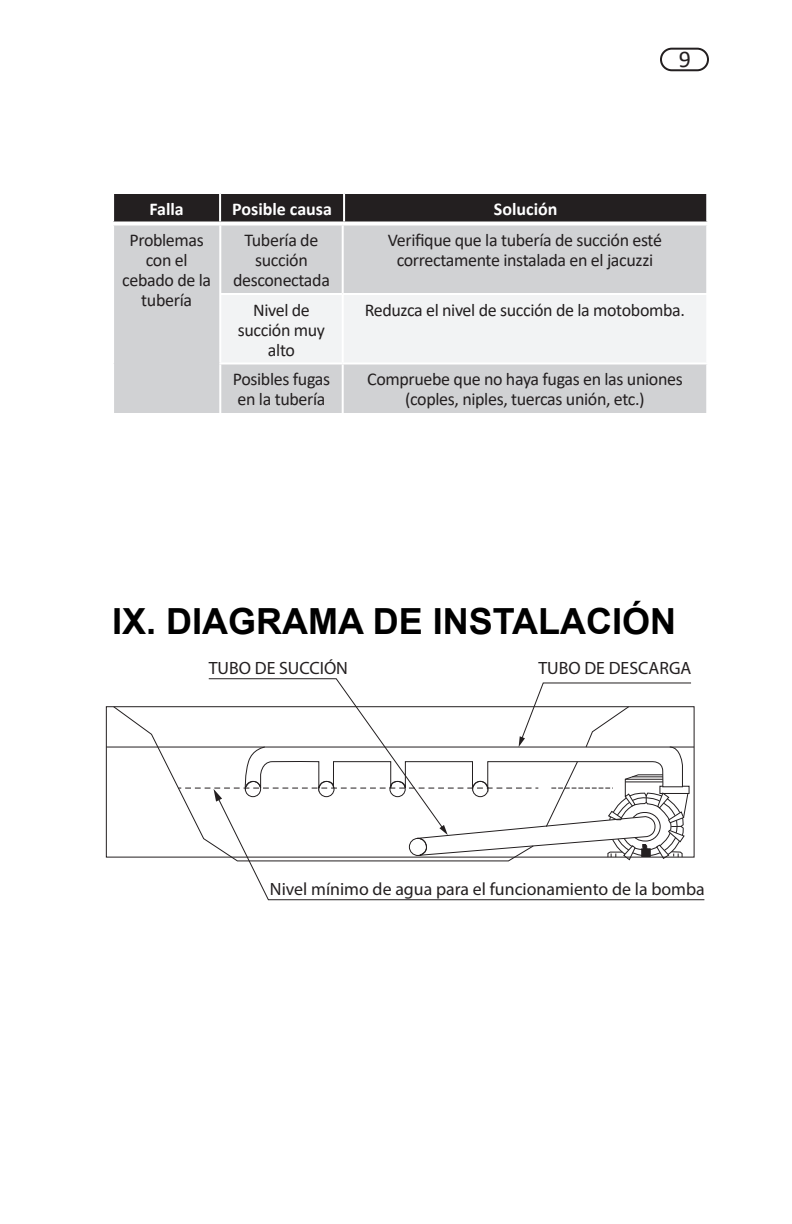
<style>
.page{position:relative;width:792px;height:1224px;background:#fff}
.page>*{position:absolute;margin:0;border:0;box-sizing:border-box;transform-origin:0 0}
.t1{font:700 36px "Arial";color:#000}
.t2{font:24px "Calibri";color:#231f20}
.BODY{font:18px/20px "Calibri";letter-spacing:-.02em;color:#231f20;text-align:center}
.t3{font:700 18px "Calibri";color:#fff}
.t4{font:17.8px "Myriad Pro";color:#231f20}
</style>
<div class="page">
<div style="left:660px;top:48px;width:49px;height:23px;border:2px solid #231f20;border-radius:11px"></div>
<div style="left:114px;top:226px;width:592px;height:187px;background:#d1d2d4"></div>
<div style="left:221px;top:295px;width:485px;height:67px;background:#f2f3f4"></div>
<hr style="left:219px;top:226px;width:2px;height:67px;background:#fff">
<hr style="left:342px;top:226px;width:2px;height:67px;background:#fff">
<hr style="left:219px;top:293px;width:124px;height:2px;background:#fff">
<hr style="left:219px;top:295px;width:2px;height:67px;background:#fff">
<hr style="left:343px;top:293px;width:365px;height:2px;background:#fff">
<hr style="left:342px;top:295px;width:2px;height:67px;background:#fff">
<hr style="left:219px;top:362px;width:124px;height:2px;background:#fff">
<hr style="left:219px;top:364px;width:2px;height:49px;background:#fff">
<hr style="left:343px;top:362px;width:365px;height:2px;background:#fff">
<hr style="left:342px;top:364px;width:2px;height:49px;background:#fff">
<div style="left:114px;top:194px;width:592px;height:28px;background:#231f20"></div>
<hr style="left:219px;top:194px;width:2px;height:28px;background:#fff">
<hr style="left:343px;top:194px;width:2px;height:28px;background:#fff">
<hr style="left:106px;top:747px;width:588px;height:1px;background:#231f20">
<svg style="left:112px;top:706px;width:66px;height:152px"></svg>
<svg style="left:236px;top:797px;width:469px;height:104px"></svg>
<svg style="left:178px;top:678px;width:514px;height:183px"></svg>
<div style="left:409px;top:838px;width:18px;height:18px;border:1px solid #231f20;border-radius:50%"></div>
<p class="t3" style="left:149px;top:196px;width:36px">Falla</p>
<p class="t3" style="left:232px;top:196px;width:101px">Posible causa</p>
<p class="t3" style="left:494px;top:196px;width:65px">Solución</p>
<h2 class="t2" style="left:679px;top:42px;width:14px">9</h2>
<p class="BODY" style="left:122px;top:230px;width:90px">Problemas con el cebado de la tubería</p>
<p class="BODY" style="left:233px;top:230px;width:98px">Tubería de succión desconectada</p>
<p class="BODY" style="left:388px;top:230px;width:276px">Verifique que la tubería de succión esté correctamente instalada en el jacuzzi</p>
<p class="BODY" style="left:238px;top:299px;width:89px">Nivel de succión muy alto</p>
<p class="BODY" style="left:365px;top:299px;width:322px">Reduzca el nivel de succión de la motobomba.</p>
<p class="BODY" style="left:233px;top:369px;width:99px;text-align:left">Posibles fugas en la tubería</p>
<p class="BODY" style="left:367px;top:369px;width:317px">Compruebe que no haya fugas en las uniones (coples, niples, tuercas unión, etc.)</p>
<p class="t1" style="left:112px;top:596px;width:565px">IX. DIAGRAMA DE INSTALACIÓN</p>
<p class="t4" style="left:209px;top:657px;width:141px">TUBO DE SUCCIÓN</p>
<p class="t4" style="left:538px;top:657px;width:155px">TUBO DE DESCARGA</p>
<p class="t4" style="left:270px;top:878px;width:437px">Nivel mínimo de agua para el funcionamiento de la bomba</p>
</div>
